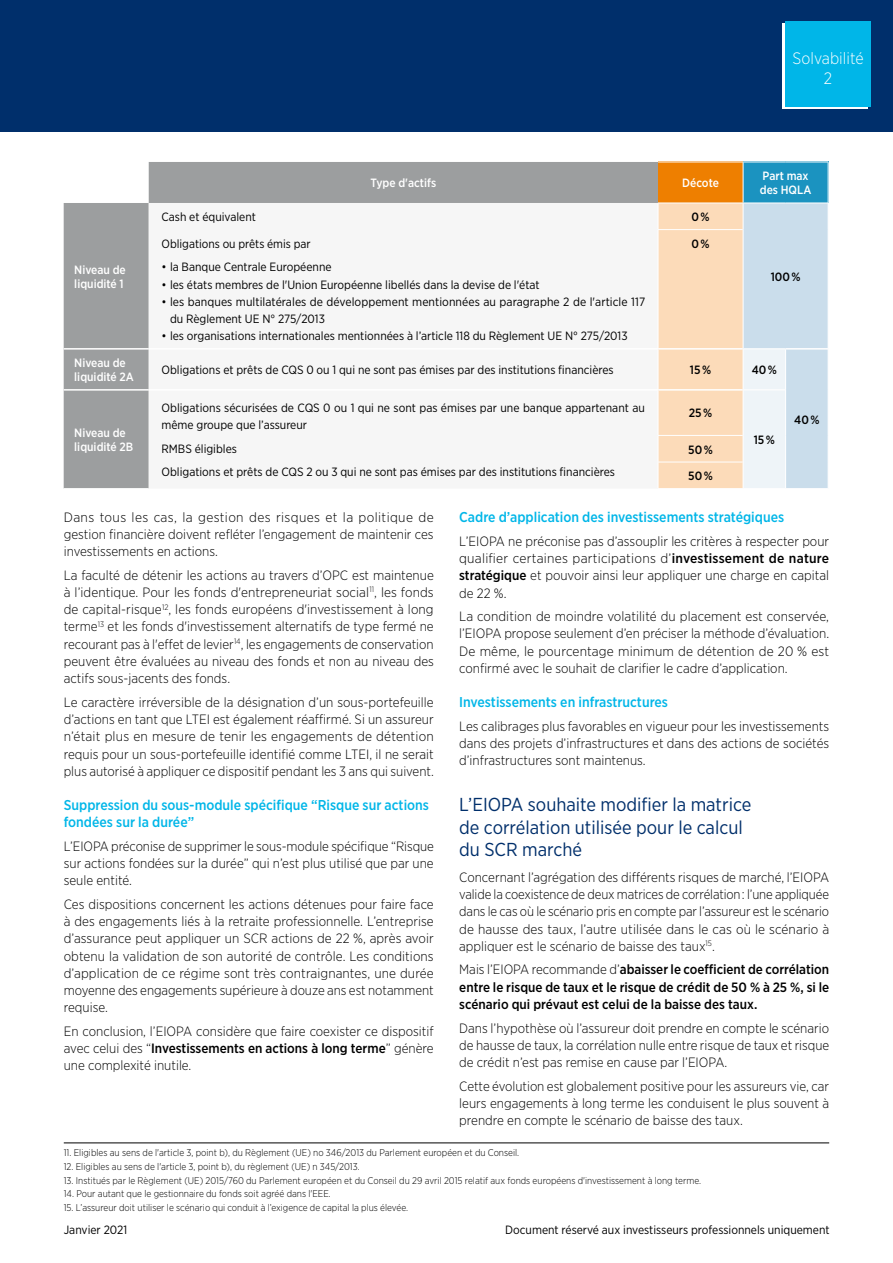
<style>
.page{position:relative;width:893px;height:1263px;background:#fff}
.page>*{position:absolute;margin:0;border:0;box-sizing:border-box;transform-origin:0 0}
.t1{font:18.75px/22.5px "Gotham Narrow";color:#002f6b}
.t2{font:300 16.5px/19.8px "Gotham Narrow";color:#fff;text-align:center}
.t3{font:500 14.25px/17.1px "Gotham Narrow";color:#00b6e8}
.t4{font:300 13.5px/17.2px "Gotham Narrow";color:#000;text-align:justify}
.t5{font:500 13.5px/17.2px "Gotham Narrow";color:#000;text-align:justify}
.t6{font:12px/17.2px "Gotham Narrow";color:#000}
.t7{font:500 12px/14.4px "Gotham Narrow";color:#fff}
.t8{font:500 12px "Gotham Narrow";color:#000}
.t9{font:300 9.75px "Gotham Narrow";color:#000}
.s1{font-weight:500}
.s2{font-weight:300}
</style>
<div class="page">
<div style="left:0;top:0;width:893px;height:132px;background:#002f6b"></div>
<div style="left:782px;top:23px;width:85px;height:85px;background:linear-gradient(to bottom,#fff,#fff)"></div>
<div style="left:786px;top:21px;width:85px;height:85px;background:#00b6e8"></div>
<svg style="left:64px;top:162px;width:594px;height:326px;background:#a3a5a6"></svg>
<div style="left:658px;top:162px;width:85px;height:41px;background:#ee7f00"></div>
<div style="left:743px;top:162px;width:85px;height:41px;background:#1b93c0"></div>
<div style="left:149px;top:203px;width:509px;height:285px;background:#f6f6f6"></div>
<hr style="left:658px;top:162px;width:85px;height:1px;background:#fff">
<hr style="left:743px;top:162px;width:43px;height:1px;background:#fff">
<hr style="left:743px;top:162px;width:1px;height:41px;background:#fff">
<hr style="left:786px;top:162px;width:42px;height:1px;background:#fff">
<svg style="left:658px;top:203px;width:170px;height:285px;background:#e7dfd4"></svg>
<hr style="left:658px;top:229px;width:85px;height:1px;background:#fff">
<hr style="left:658px;top:435px;width:85px;height:1px;background:#fff">
<hr style="left:658px;top:462px;width:85px;height:1px;background:#fff">
<hr style="left:743px;top:348px;width:43px;height:1px;background:#fff">
<hr style="left:743px;top:389px;width:42px;height:1px;background:#fff">
<hr style="left:64px;top:348px;width:85px;height:2px;background:#fff">
<hr style="left:149px;top:348px;width:509px;height:2px;background:#fff">
<hr style="left:658px;top:348px;width:85px;height:2px;background:#fff">
<hr style="left:64px;top:389px;width:85px;height:2px;background:#fff">
<hr style="left:149px;top:389px;width:509px;height:2px;background:#fff">
<hr style="left:658px;top:389px;width:85px;height:2px;background:#fff">
<hr style="left:786px;top:348px;width:42px;height:2px;background:#fff">
<hr style="left:64px;top:1143px;width:765px;height:1px;background:#000">
<p class="t2" style="left:793px;top:48px;width:72px">Solvabilité<br>2</p>
<p class="t7" style="left:371px;top:176px;width:67px">Type d'actifs</p>
<p class="t7" style="left:682px;top:176px;width:38px">Décote</p>
<p class="t7" style="left:760px;top:168px;width:53px">Part max des HQLA</p>
<p class="t7" style="left:74px;top:262px;width:53px">Niveau de liquidité 1</p>
<p class="t6" style="left:161px;top:208px;width:96px">Cash et équivalent</p>
<p class="t8" style="left:691px;top:209px;width:20px">0 %</p>
<p class="t6" style="left:161px;top:235px;width:151px">Obligations ou prêts émis par</p>
<p class="t6" style="left:161px;top:258px;width:172px">• la Banque Centrale Européenne</p>
<p class="t6" style="left:161px;top:275px;width:380px">• les états membres de l'Union Européenne libellés dans la devise de l'état</p>
<p class="t6" style="left:170px;top:293px;width:477px;text-indent:-9px">• les banques multilatérales de développement mentionnées au paragraphe 2 de l'article 117 du Règlement UE N° 275/2013</p>
<p class="t6" style="left:161px;top:327px;width:468px">• les organisations internationales mentionnées à l’article 118 du Règlement UE N° 275/2013</p>
<p class="t8" style="left:691px;top:236px;width:20px">0 %</p>
<p class="t8" style="left:771px;top:269px;width:31px">100 %</p>
<p class="t7" style="left:74px;top:355px;width:61px">Niveau de liquidité 2A</p>
<p class="t6" style="left:161px;top:361px;width:454px">Obligations et prêts de CQS 0 ou 1 qui ne sont pas émises par des institutions financières</p>
<p class="t8" style="left:690px;top:362px;width:23px">15 %</p>
<p class="t8" style="left:752px;top:362px;width:27px">40 %</p>
<p class="t7" style="left:74px;top:425px;width:60px">Niveau de liquidité 2B</p>
<p class="t6" style="left:161px;top:399px;width:485px">Obligations sécurisées de CQS 0 ou 1 qui ne sont pas émises par une banque appartenant au même groupe que l’assureur</p>
<p class="t6" style="left:161px;top:436px;width:455px;line-height:23.7px">RMBS éligibles<br>Obligations et prêts de CQS 2 ou 3 qui ne sont pas émises par des institutions financières</p>
<p class="t8" style="left:689px;top:406px;width:25px">25 %</p>
<p class="t8" style="left:688px;top:442px;width:26px">50 %</p>
<p class="t8" style="left:688px;top:468px;width:26px">50 %</p>
<p class="t8" style="left:754px;top:432px;width:23px">15 %</p>
<p class="t8" style="left:794px;top:412px;width:27px">40 %</p>
<p class="t3" style="left:459px;top:508px;width:326px">Cadre d’application des investissements stratégiques</p>
<p class="t4" style="left:459px;top:532px;width:371px">L’EIOPA ne préconise pas d’assouplir les critères à respecter pour qualifier certaines participations d’<span class="s1">investissement de nature stratégique</span> et pouvoir ainsi leur appliquer une charge en capital de 22 %.</p>
<p class="t4" style="left:459px;top:607px;width:371px">La condition de moindre volatilité du placement est conservée, l’EIOPA propose seulement d’en préciser la méthode d’évaluation.<br>De même, le pourcentage minimum de détention de 20 % est confirmé avec le souhait de clarifier le cadre d’application.</p>
<p class="t3" style="left:459px;top:693px;width:210px">Investissements en infrastructures</p>
<p class="t4" style="left:459px;top:717px;width:371px">Les calibrages plus favorables en vigueur pour les investissements dans des projets d’infrastructures et dans des actions de sociétés d’infrastructures sont maintenus.</p>
<h1 class="t1" style="left:459px;top:793px;width:294px">L’EIOPA souhaite modifier la matrice de corrélation utilisée pour le calcul du SCR marché</h1>
<p class="t4" style="left:459px;top:868px;width:372px">Concernant l’agrégation des différents risques de marché, l’EIOPA valide la coexistence de deux matrices de corrélation : l’une appliquée dans le cas où le scénario pris en compte par l’assureur est le scénario de hausse des taux, l’autre utilisée dans le cas où le scénario à appliquer est le scénario de baisse des taux<sup>15</sup>.</p>
<p class="t5" style="left:459px;top:961px;width:371px"><span class="s2">Mais l’EIOPA recommande d’</span>abaisser le coefficient de corrélation entre le risque de taux et le risque de crédit de 50 % à 25 %, si le scénario qui prévaut est celui de la baisse des taux.</p>
<p class="t4" style="left:459px;top:1019px;width:371px">Dans l’hypothèse où l’assureur doit prendre en compte le scénario de hausse de taux, la corrélation nulle entre risque de taux et risque de crédit n’est pas remise en cause par l’EIOPA.</p>
<p class="t4" style="left:459px;top:1077px;width:371px">Cette évolution est globalement positive pour les assureurs vie, car leurs engagements à long terme les conduisent le plus souvent à prendre en compte le scénario de baisse des taux.</p>
<p class="t9" style="left:64px;top:1146px;width:457px">11. Eligibles au sens de l'article 3, point b), du Règlement (UE) no 346/2013 du Parlement européen et du Conseil.</p>
<p class="t9" style="left:64px;top:1160px;width:298px">12. Eligibles au sens de l'article 3, point b), du règlement (UE) n 345/2013.</p>
<p class="t9" style="left:64px;top:1174px;width:639px">13. Institués par le Règlement (UE) 2015/760 du Parlement européen et du Conseil du 29 avril 2015 relatif aux fonds européens d'investissement à long terme.</p>
<p class="t9" style="left:64px;top:1188px;width:268px">14. Pour autant que le gestionnaire du fonds soit agréé dans l'EEE.</p>
<p class="t9" style="left:64px;top:1202px;width:346px">15. L’assureur doit utiliser le scénario qui conduit à l’exigence de capital la plus élevée.</p>
<p class="t4" style="left:64px;top:508px;width:371px">Dans tous les cas, la gestion des risques et la politique de gestion financière doivent refléter l’engagement de maintenir ces investissements en actions.</p>
<p class="t4" style="left:64px;top:566px;width:372px">La faculté de détenir les actions au travers d’OPC est maintenue à l’identique. Pour les fonds d'entrepreneuriat social<sup>11</sup>, les fonds de capital-risque<sup>12</sup>, les fonds européens d'investissement à long terme<sup>13</sup> et les fonds d'investissement alternatifs de type fermé ne recourant pas à l'effet de levier<sup>14</sup>, les engagements de conservation peuvent être évaluées au niveau des fonds et non au niveau des actifs sous-jacents des fonds.</p>
<p class="t4" style="left:64px;top:693px;width:371px">Le caractère irréversible de la désignation d’un sous-portefeuille d’actions en tant que LTEI est également réaffirmé. Si un assureur n’était plus en mesure de tenir les engagements de détention requis pour un sous-portefeuille identifié comme LTEI, il ne serait plus autorisé à appliquer ce dispositif pendant les 3 ans qui suivent.</p>
<p class="t3" style="left:64px;top:796px;width:367px">Suppression du sous-module spécifique “Risque sur actions fondées sur la durée”</p>
<p class="t4" style="left:64px;top:837px;width:372px">L’EIOPA préconise de supprimer le sous-module spécifique “Risque sur actions fondées sur la durée” qui n’est plus utilisé que par une seule entité.</p>
<p class="t4" style="left:64px;top:895px;width:372px">Ces dispositions concernent les actions détenues pour faire face à des engagements liés à la retraite professionnelle. L’entreprise d’assurance peut appliquer un SCR actions de 22 %, après avoir obtenu la validation de son autorité de contrôle. Les conditions d’application de ce régime sont très contraignantes, une durée moyenne des engagements supérieure à douze ans est notamment requise.</p>
<p class="t4" style="left:64px;top:1022px;width:371px">En conclusion, l’EIOPA considère que faire coexister ce dispositif avec celui des “<span class="s1">Investissements en actions à long terme</span>” génère une complexité inutile.</p>
<p class="t6" style="left:64px;top:1221px;width:65px">Janvier 2021</p>
<p class="t6" style="left:505px;top:1221px;width:326px">Document réservé aux investisseurs professionnels uniquement</p>
</div>
